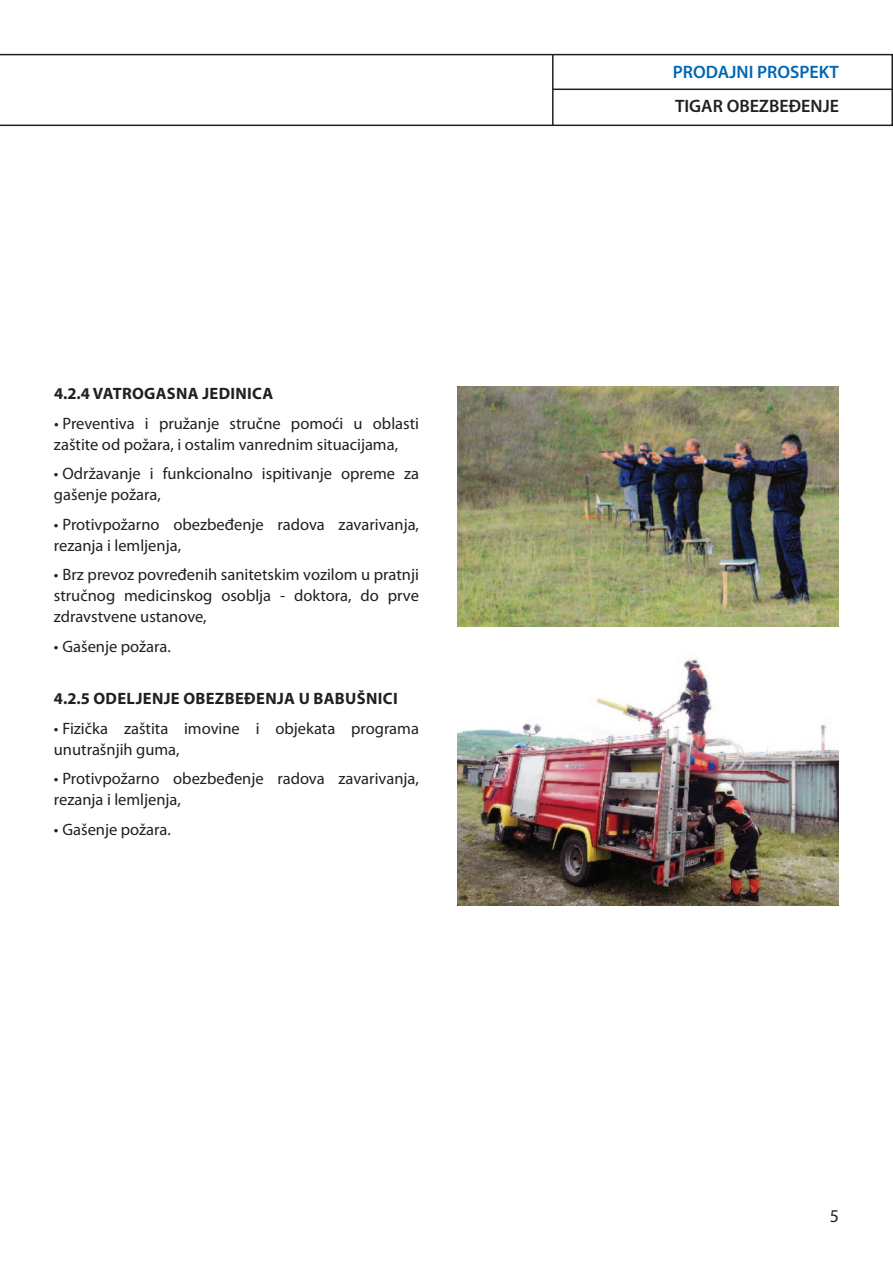
<style>
.page{position:relative;width:893px;height:1263px;background:#fff}
.page>*{position:absolute;margin:0;border:0;box-sizing:border-box;transform-origin:0 0}
.t1{font:600 18px "Myriad Pro";color:#231f20}
.t2{font:600 18px "Myriad Pro";color:#0166b3}
.t3{font:18px "Myriad Pro";color:#231f20}
.t4{font:16.5px/21px "Myriad Pro";color:#231f20}
.t5{font:700 16.5px "Myriad Pro";color:#231f20}
</style>
<div class="page">
<svg style="left:0;top:54px;width:893px;height:72px"></svg>
<hr style="left:552px;top:55px;width:2px;height:70px;background:#231f20">
<hr style="left:553px;top:89px;width:340px;height:1px;background:#231f20">
<img style="left:457px;top:387px;width:382px;height:239px">
<img style="left:457px;top:658px;width:382px;height:247px">
<p class="t5" style="left:54px;top:383px;width:51px">4.2.4 VATROGA</p>
<p class="t5" style="left:167px;top:383px;width:46px">SNA JEDINICA</p>
<p class="t4" style="left:54px;top:412px;width:367px">• Preventiva i pružanje stručne pomoći u oblasti zaštite od požara, i ostalim vanrednim situacijama,</p>
<p class="t4" style="left:54px;top:463px;width:367px">• Održavanje i funkcionalno ispitivanje opreme za gašenje požara,</p>
<p class="t4" style="left:54px;top:513px;width:367px">• Protivpožarno obezbeđenje radova zavarivanja, rezanja i lemljenja,</p>
<p class="t4" style="left:54px;top:564px;width:367px;text-align:justify">• Brz prevoz povređenih sanitetskim vozilom u pratnji stručnog medicinskog osoblja - doktora, do prve zdravstvene ustanove,</p>
<p class="t4" style="left:54px;top:635px;width:119px">• Gašenje požara.</p>
<p class="t5" style="left:54px;top:688px;width:62px">4.2.5 ODELJENJE</p>
<p class="t5" style="left:183px;top:688px;width:12px">OBEZBEĐENJA</p>
<p class="t5" style="left:299px;top:688px;width:36px">U BABUŠNICI</p>
<p class="t4" style="left:54px;top:717px;width:367px">• Fizička zaštita imovine i objekata programa unutrašnjih guma,</p>
<p class="t4" style="left:54px;top:768px;width:367px">• Protivpožarno obezbeđenje radova zavarivanja, rezanja i lemljenja,</p>
<p class="t4" style="left:54px;top:818px;width:119px">• Gašenje požara.</p>
<p class="t2" style="left:673px;top:60px;width:168px">PRODAJNI PROSPEKT</p>
<p class="t1" style="left:675px;top:95px;width:165px">TIGAR OBEZBEĐENJE</p>
<p class="t3" style="left:830px;top:1205px;width:11px">5</p>
</div>
